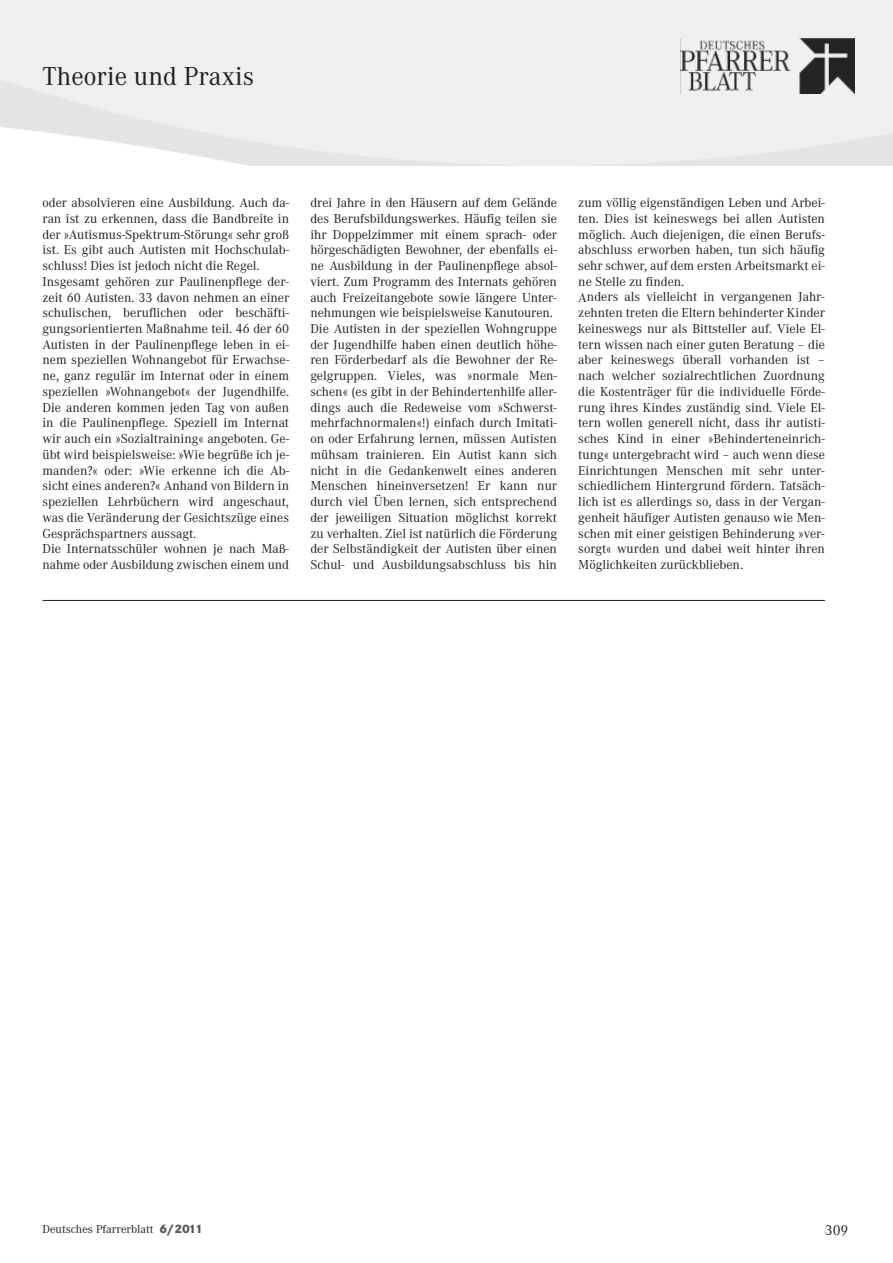
<style>
.page{position:relative;width:893px;height:1263px;background:#fff}
.page>*{position:absolute;margin:0;border:0;box-sizing:border-box;transform-origin:0 0}
.t1{font:27px "Corporate A";color:#231f20}
.t2{font:15px "Corporate A";color:#231f20}
.t3{font:13.5px/15.8px "Corporate A";color:#231f20}
.t4{font:12px "Corporate A";color:#231f20}
.s1{font-family:"Corporate SBQ";font-weight:800;color:#57585a}
</style>
<div class="page">
<img style="left:0;top:0;width:893px;height:166px">
<img style="left:680px;top:38px;width:174px;height:55px">
<hr style="left:43px;top:600px;width:782px;height:1px;background:#231f20">
<h1 class="t1" style="left:43px;top:60px;width:213px">Theorie und Praxis</h1>
<p class="t3" style="left:43px;top:195px;width:248px">oder absolvieren eine Ausbildung. Auch da&shy;ran ist zu erkennen, dass die Bandbreite in der »Autismus-Spektrum-Störung« sehr groß ist. Es gibt auch Autisten mit Hochschulab&shy;schluss! Dies ist jedoch nicht die Regel.<br>Insgesamt gehören zur Paulinenpflege der&shy;zeit 60 Autisten. 33 davon nehmen an einer schulischen, beruflichen oder beschäfti&shy;gungsorientierten Maßnahme teil. 46 der 60<br>Autisten in der Paulinenpflege leben in ei&shy;nem speziellen Wohnangebot für Erwachse&shy;ne, ganz regulär im Internat oder in einem speziellen »Wohnangebot« der Jugendhilfe.<br>Die anderen kommen jeden Tag von außen in die Paulinenpflege. Speziell im Internat wir auch ein »Sozialtraining« angeboten. Ge&shy;übt wird beispielsweise: »Wie begrüße ich je&shy;manden?« oder: »Wie erkenne ich die Ab&shy;sicht eines anderen?« Anhand von Bildern in speziellen Lehrbüchern wird angeschaut, was die Veränderung der Gesichtszüge eines Gesprächspartners aussagt.<br>Die Internatsschüler wohnen je nach Maß&shy;nahme oder Ausbildung zwischen einem und</p>
<p class="t3" style="left:310px;top:195px;width:248px">drei Jahre in den Häusern auf dem Gelände des Berufsbildungswerkes. Häufig teilen sie ihr Doppelzimmer mit einem sprach- oder hörgeschädigten Bewohner, der ebenfalls ei&shy;ne Ausbildung in der Paulinenpflege absol&shy;viert. Zum Programm des Internats gehören auch Freizeitangebote sowie längere Unter&shy;nehmungen wie beispielsweise Kanutouren.<br>Die Autisten in der speziellen Wohngruppe der Jugendhilfe haben einen deutlich höhe&shy;ren Förderbedarf als die Bewohner der Re&shy;gelgruppen. Vieles, was »normale Men&shy;schen« (es gibt in der Behindertenhilfe aller&shy;dings auch die Redeweise vom »Schwerst&shy;mehrfachnormalen«!) einfach durch Imitati&shy;on oder Erfahrung lernen, müssen Autisten mühsam trainieren. Ein Autist kann sich nicht in die Gedankenwelt eines anderen Menschen hineinversetzen! Er kann nur durch viel Üben lernen, sich entsprechend der jeweiligen Situation möglichst korrekt zu verhalten. Ziel ist natürlich die Förderung der Selbständigkeit der Autisten über einen Schul- und Ausbildungsabschluss bis hin</p>
<p class="t3" style="left:578px;top:195px;width:248px">zum völlig eigenständigen Leben und Arbei&shy;ten. Dies ist keineswegs bei allen Autisten möglich. Auch diejenigen, die einen Berufs&shy;abschluss erworben haben, tun sich häufig sehr schwer, auf dem ersten Arbeitsmarkt ei&shy;ne Stelle zu finden.<br>Anders als vielleicht in vergangenen Jahr&shy;zehnten treten die Eltern behinderter Kinder keineswegs nur als Bittsteller auf. Viele El&shy;tern wissen nach einer guten Beratung – die aber keineswegs überall vorhanden ist – nach welcher sozialrechtlichen Zuordnung die Kostenträger für die individuelle Förde&shy;rung ihres Kindes zuständig sind. Viele El&shy;tern wollen generell nicht, dass ihr autisti&shy;sches Kind in einer »Behinderteneinrich&shy;tung« untergebracht wird – auch wenn diese Einrichtungen Menschen mit sehr unter&shy;schiedlichem Hintergrund fördern. Tatsäch&shy;lich ist es allerdings so, dass in der Vergan&shy;genheit häufiger Autisten genauso wie Men&shy;schen mit einer geistigen Behinderung »ver&shy;sorgt« wurden und dabei weit hinter ihren Möglichkeiten zurückblieben.</p>
<p class="t4" style="left:43px;top:1222px;width:162px">Deutsches Pfarrerblatt <span class="s1">6/2011</span></p>
<p class="t2" style="left:825px;top:1221px;width:25px">309</p>
</div>
